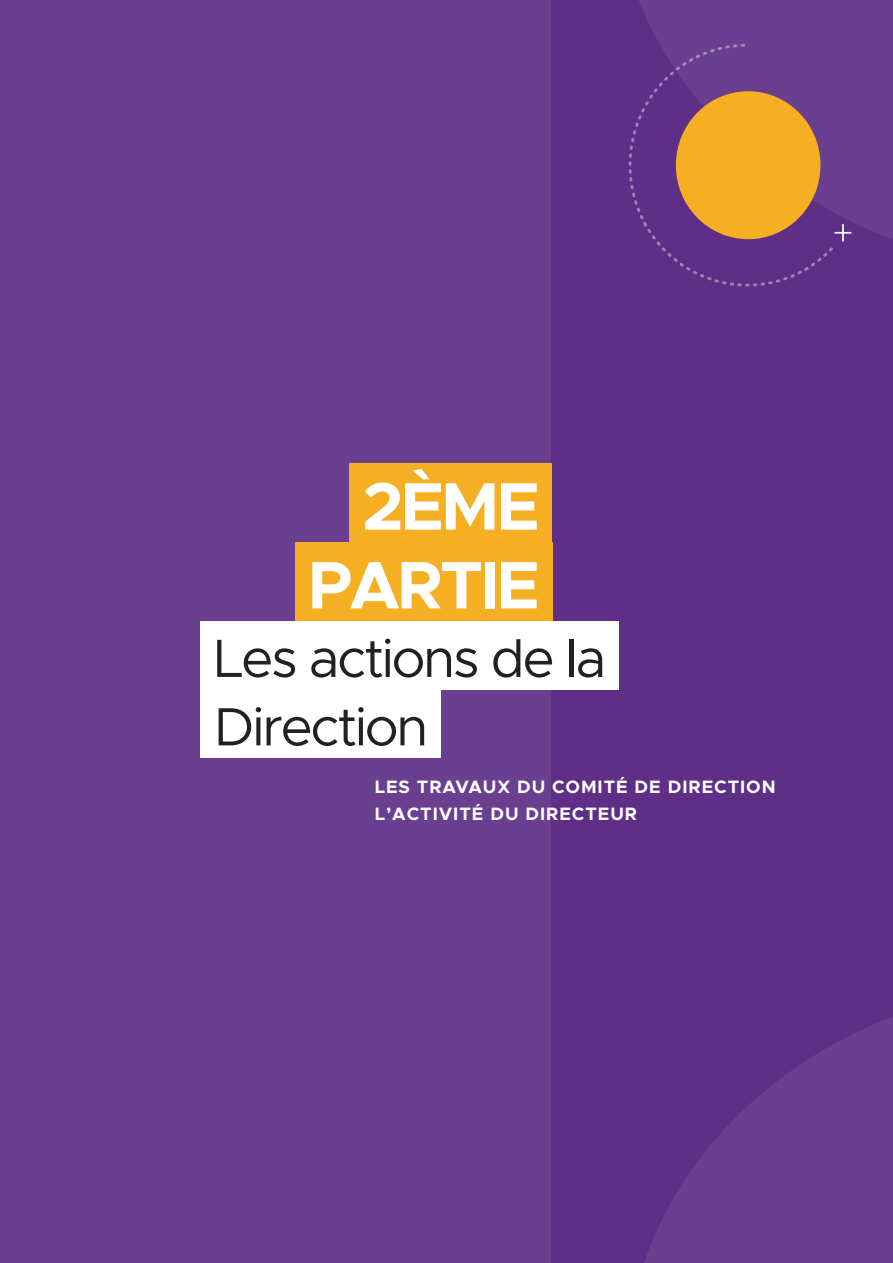
<style>
.page{position:relative;width:893px;height:1263px;background:#5f2f87}
.page>*{position:absolute;margin:0;border:0;box-sizing:border-box;transform-origin:0 0}
.t1{font:700 67.5px/78.8px "Metropolis";letter-spacing:-.045em;color:#fff;text-align:right}
.t2{font:54px/68.4px "Metropolis";letter-spacing:-.045em;color:#212121}
.t3{font:700 18px/27px "Metropolis";letter-spacing:.055em;color:#fff}
</style>
<div class="page">
<div style="left:0;top:0;width:551px;height:1263px;background:#6b3f90"></div>
<div style="left:639px;top:0;width:254px;height:242px;background:#6b3f90"></div>
<svg style="left:644px;top:1017px;width:249px;height:246px;fill:#6b3f90"></svg>
<svg style="left:628px;top:43px;width:206px;height:244px"></svg>
<svg style="left:835px;top:225px;width:16px;height:16px"></svg>
<div style="left:349px;top:463px;width:203px;height:79px;background:#f6af22"></div>
<div style="left:295px;top:542px;width:257px;height:79px;background:#f6af22"></div>
<div style="left:201px;top:621px;width:418px;height:69px;background:#fff"></div>
<div style="left:201px;top:690px;width:240px;height:68px;background:#fff"></div>
<h1 class="t1" style="left:308px;top:467px;width:233px">2ÈME<br>PARTIE</h1>
<h2 class="t2" style="left:214px;top:624px;width:394px">Les actions de la<br>Direction</h2>
<p class="t3" style="left:375px;top:773px;width:403px">LES TRAVAUX DU COMITÉ DE DIRECTION<br>L’ACTIVITÉ DU DIRECTEUR</p>
</div>
